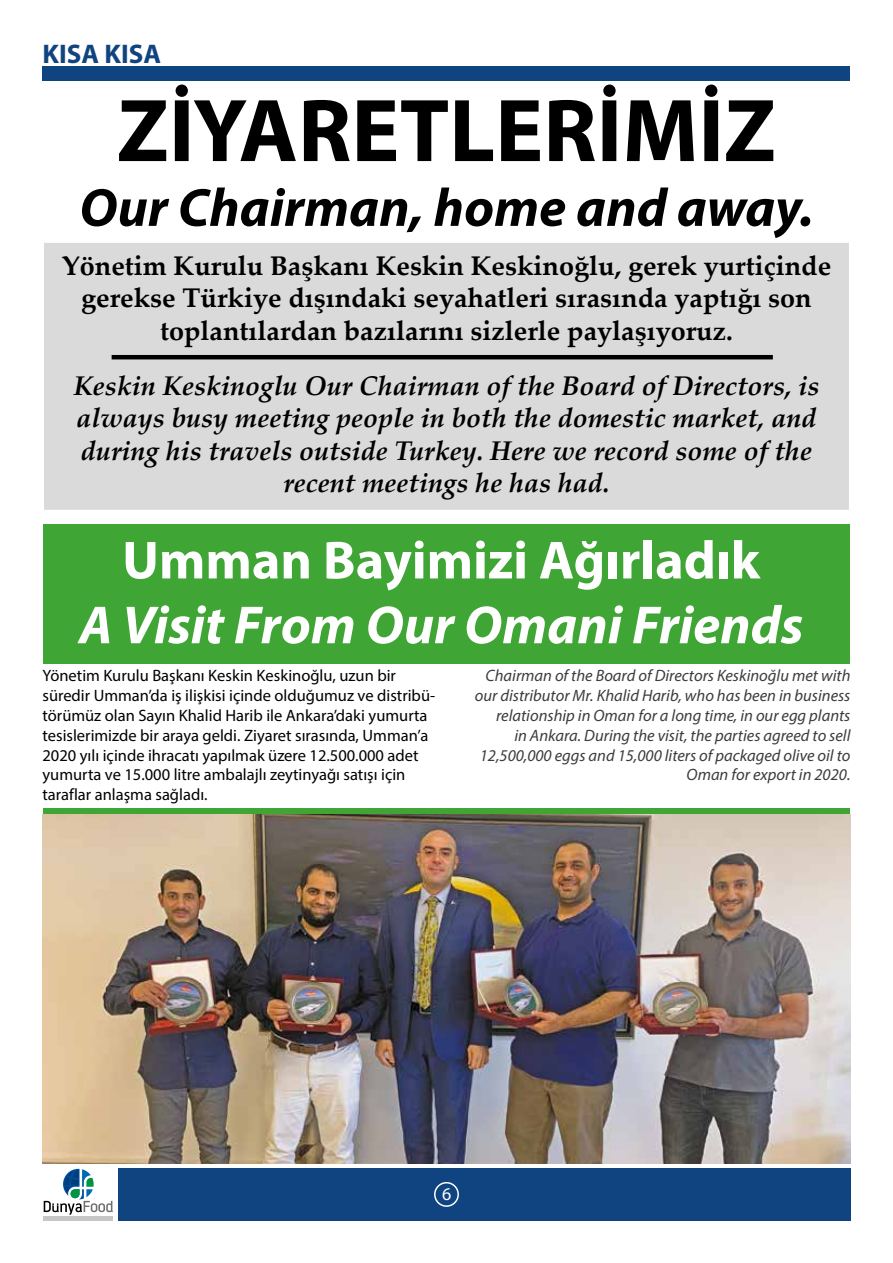
<style>
.page{position:relative;width:893px;height:1263px;background:#fff}
.page>*{position:absolute;margin:0;border:0;box-sizing:border-box;transform-origin:0 0}
.t1{font:700 90px "Myriad Pro";color:#000}
.t2{font:italic 700 54px "Myriad Pro";color:#fff}
.t3{font:italic 700 54px "Myriad Pro";color:#000}
.t4{font:700 54px "Myriad Pro";color:#fff}
.t5{font:italic 700 27px/32.4px "Palatino Linotype";color:#000;text-align:center}
.t6{font:700 27px/32.4px "Palatino Linotype";color:#000;text-align:center}
.t7{font:700 27px "Myriad Pro";color:#104481}
.t8{font:18px "Myriad Pro";color:#fff}
.t9{font:16.5px/19.8px "Myriad Pro";color:#000}
.t10{font:italic 16.5px/19.8px "Myriad Pro";color:#3c3c3b;text-align:right}
</style>
<div class="page">
<div style="left:43px;top:808px;width:806px;height:24px;background:#3fa535"></div>
<div style="left:43px;top:241px;width:807px;height:270px;background:#dadada;border:2px solid #fff"></div>
<div style="left:43px;top:66px;width:807px;height:15px;background:#104481"></div>
<div style="left:118px;top:1168px;width:732px;height:52px;background:#104481"></div>
<svg style="left:44px;top:1169px;width:69px;height:46px"></svg>
<hr style="left:44px;top:1216px;width:69px;height:4px;background:#c6c6c6">
<div style="left:434px;top:1182px;width:25px;height:25px;border:2px solid #fff;border-radius:50%"></div>
<hr style="left:112px;top:355px;width:661px;height:4px;background:#000">
<div style="left:43px;top:524px;width:806px;height:139px;background:#3fa535"></div>
<img style="left:43px;top:814px;width:807px;height:349px">
<h3 class="t7" style="left:43px;top:36px;width:120px">KISA KISA</h3>
<h1 class="t1" style="left:117px;top:72px;width:660px">ZİYARETLERİMİZ</h1>
<h2 class="t3" style="left:79px;top:173px;width:736px">Our Chairman, home and away.</h2>
<h3 class="t6" style="left:62px;top:249px;width:771px">Yönetim Kurulu Başkanı Keskin Keskinoğlu, gerek yurtiçinde gerekse Türkiye dışındaki seyahatleri sırasında yaptığı son toplantılardan bazılarını sizlerle paylaşıyoruz.</h3>
<h3 class="t5" style="left:73px;top:369px;width:748px">Keskin Keskinoglu Our Chairman of the Board of Directors, is always busy meeting people in both the domestic market, and during his travels outside Turkey. Here we record some of the recent meetings he has had.</h3>
<h2 class="t4" style="left:122px;top:525px;width:639px">Umman Bayimizi Ağırladık</h2>
<h2 class="t2" style="left:79px;top:590px;width:726px">A Visit From Our Omani Friends</h2>
<p class="t9" style="left:43px;top:666px;width:394px">Yönetim Kurulu Başkanı Keskin Keskinoğlu, uzun bir süredir Umman’da iş ilişkisi içinde olduğumuz ve distribü&shy;törümüz olan Sayın Khalid Harib ile Ankara’daki yumurta tesislerimizde bir araya geldi. Ziyaret sırasında, Umman’a 2020 yılı içinde ihracatı yapılmak üzere 12.500.000 adet yumurta ve 15.000 litre ambalajlı zeytinyağı satışı için taraflar anlaşma sağladı.</p>
<p class="t10" style="left:475px;top:666px;width:377px">Chairman of the Board of Directors Keskinoğlu met with our distributor Mr. Khalid Harib, who has been in business relationship in Oman for a long time, in our egg plants<br>in Ankara. During the visit, the parties agreed to sell 12,500,000 eggs and 15,000 liters of packaged olive oil to Oman for export in 2020.</p>
<p class="t8" style="left:442px;top:1183px;width:11px">6</p>
</div>
